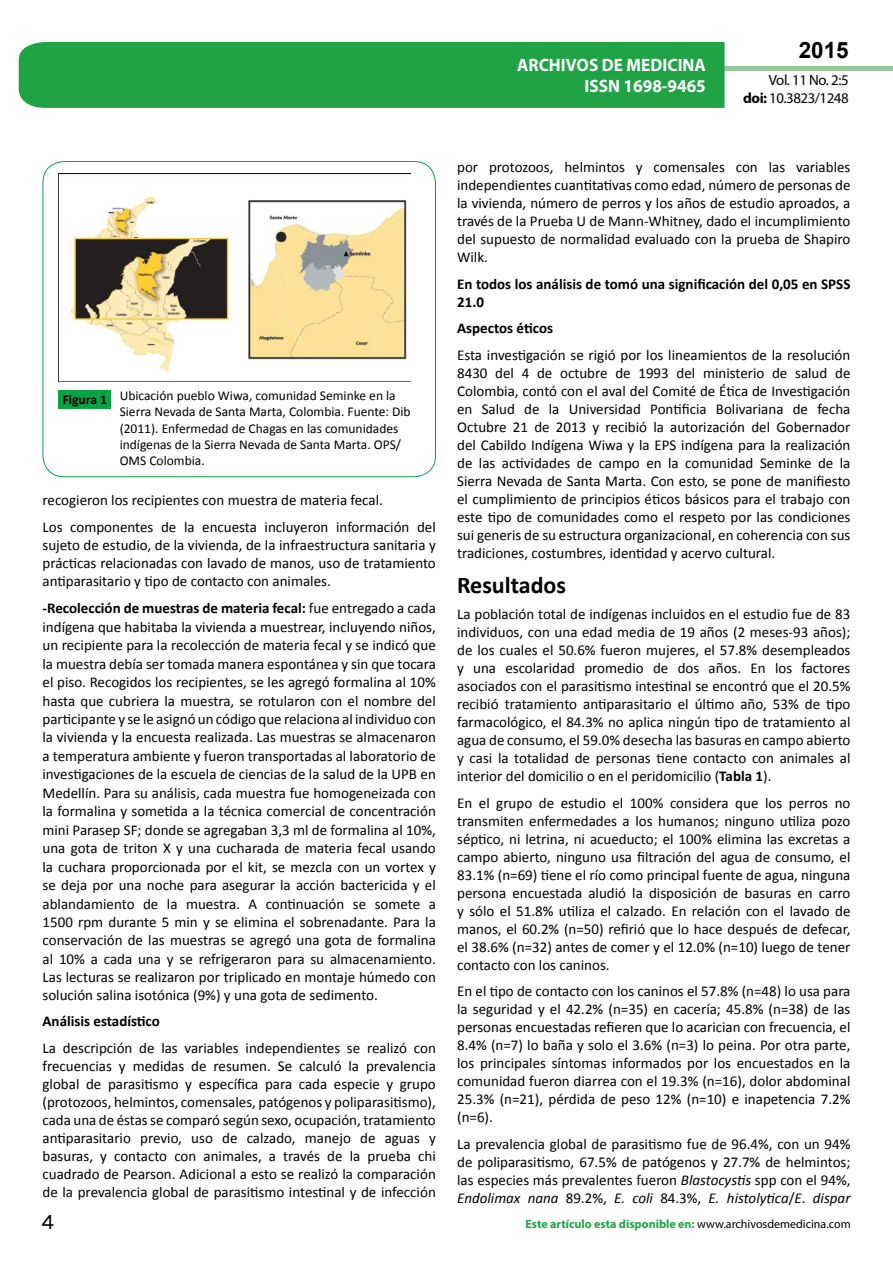
<style>
.page{position:relative;width:893px;height:1263px;background:#fff}
.page>*{position:absolute;margin:0;border:0;box-sizing:border-box;transform-origin:0 0}
.t1{font:25.5px "Tunga";color:#000}
.t2{font:700 24px "Calibri";color:#000}
.t3{font:700 22.5px "Arial";color:#000}
.t4{font:700 18px/21.6px "Myriad Pro";color:#fff;text-align:right;scale:.96 1}
.t5{font:15px/18px "Calibri";color:#000;text-align:justify}
.t6{font:700 15px/18px "Calibri";color:#000}
.t7{font:14.85px/17.9px "Myriad Pro";letter-spacing:-.03em;color:#000;text-align:right}
.t8{font:13.5px/16.2px "Calibri";color:#000}
.t9{font:700 13.5px "Calibri";color:#000}
.t10{font:700 12px "Myriad Pro";color:#1fa345}
.s1{font-weight:700}
.s2{font-style:italic}
.s3{color:#1da34a}
.s4{font-weight:400;color:#000}
</style>
<div class="page">
<div style="left:722px;top:66px;width:171px;height:5px;background:#96c996"></div>
<div style="left:19px;top:42px;width:706px;height:66px;background:#1fa345"></div>
<div style="left:43px;top:161px;width:393px;height:316px;border:1px solid #09a245;border-radius:21px"></div>
<img style="left:58px;top:173px;width:352px;height:209px">
<div style="left:58px;top:390px;width:53px;height:19px;background:#09a245"></div>
<p class="t4" style="left:517px;top:53px;width:198px">ARCHIVOS DE MEDICINA<br>ISSN 1698-9465</p>
<h3 class="t3" style="left:799px;top:35px;width:52px">2015</h3>
<p class="t7" style="left:743px;top:71px;width:107px">Vol. 11 No. 2:5 <span class="s1">doi:</span> 10.3823/1248</p>
<p class="t9" style="left:63px;top:391px;width:46px">Figura 1</p>
<p class="t8" style="left:120px;top:388px;width:293px">Ubicación pueblo Wiwa, comunidad Seminke en la Sierra Nevada de Santa Marta, Colombia. Fuente: Dib (2011). Enfermedad de Chagas en las comunidades indígenas de la Sierra Nevada de Santa Marta. OPS/ OMS Colombia.</p>
<p class="t5" style="left:43px;top:487px;width:395px;line-height:26.5px">recogieron los recipientes con muestra de materia fecal.<br>Los componentes de la encuesta incluyeron información del</p>
<p class="t5" style="left:43px;top:536px;width:395px">sujeto de estudio, de la vivienda, de la infraestructura sanitaria y prácticas relacionadas con lavado de manos, uso de tratamiento antiparasitario y tipo de contacto con animales.</p>
<p class="t5" style="left:43px;top:599px;width:395px;line-height:18.5px"><span class="s1">-Recolección de muestras de materia fecal:</span> fue entregado a cada indígena que habitaba la vivienda a muestrear, incluyendo niños, un recipiente para la recolección de materia fecal y se indicó que la muestra debía ser tomada manera espontánea y sin que tocara el piso. Recogidos los recipientes, se les agregó formalina al 10% hasta que cubriera la muestra, se rotularon con el nombre del participante y se le asignó un código que relaciona al individuo con la vivienda y la encuesta realizada. Las muestras se almacenaron a temperatura ambiente y fueron transportadas al laboratorio de investigaciones de la escuela de ciencias de la salud de la UPB en Medellín. Para su análisis, cada muestra fue homogeneizada con la formalina y sometida a la técnica comercial de concentración mini Parasep SF; donde se agregaban 3,3 ml de formalina al 10%, una gota de triton X y una cucharada de materia fecal usando la cuchara proporcionada por el kit, se mezcla con un vortex y se deja por una noche para asegurar la acción bactericida y el ablandamiento de la muestra. A continuación se somete a 1500 rpm durante 5 min y se elimina el sobrenadante. Para la conservación de las muestras se agregó una gota de formalina al 10% a cada una y se refrigeraron para su almacenamiento.<br>Las lecturas se realizaron por triplicado en montaje húmedo con solución salina isotónica (9%) y una gota de sedimento.</p>
<p class="t6" style="left:43px;top:1012px;width:119px">Análisis estadístico</p>
<p class="t5" style="left:43px;top:1039px;width:395px">La descripción de las variables independientes se realizó con frecuencias y medidas de resumen. Se calculó la prevalencia global de parasitismo y específica para cada especie y grupo (protozoos, helmintos, comensales, patógenos y poliparasitismo), cada una de éstas se comparó según sexo, ocupación, tratamiento antiparasitario previo, uso de calzado, manejo de aguas y basuras, y contacto con animales, a través de la prueba chi cuadrado de Pearson. Adicional a esto se realizó la comparación de la prevalencia global de parasitismo intestinal y de infección</p>
<p class="t5" style="left:457px;top:158px;width:395px">por protozoos, helmintos y comensales con las variables independientes cuantitativas como edad, número de personas de la vivienda, número de perros y los años de estudio aproados, a través de la Prueba U de Mann-Whitney, dado el incumplimiento del supuesto de normalidad evaluado con la prueba de Shapiro Wilk.</p>
<p class="t6" style="left:457px;top:275px;width:395px">En todos los análisis de tomó una significación del 0,05 en SPSS<br>21.0</p>
<p class="t6" style="left:457px;top:319px;width:97px">Aspectos éticos</p>
<p class="t5" style="left:457px;top:346px;width:395px">Esta investigación se rigió por los lineamientos de la resolución 8430 del 4 de octubre de 1993 del ministerio de salud de Colombia, contó con el aval del Comité de Ética de Investigación en Salud de la Universidad Pontificia Bolivariana de fecha Octubre 21 de 2013 y recibió la autorización del Gobernador del Cabildo Indígena Wiwa y la EPS indígena para la realización de las actividades de campo en la comunidad Seminke de la Sierra Nevada de Santa Marta. Con esto, se pone de manifiesto el cumplimiento de principios éticos básicos para el trabajo con este tipo de comunidades como el respeto por las condiciones sui generis de su estructura organizacional, en coherencia con sus tradiciones, costumbres, identidad y acervo cultural.</p>
<h2 class="t2" style="left:457px;top:570px;width:110px">Resultados</h2>
<p class="t5" style="left:457px;top:605px;width:395px">La población total de indígenas incluidos en el estudio fue de 83 individuos, con una edad media de 19 años (2 meses-93 años); de los cuales el 50.6% fueron mujeres, el 57.8% desempleados y una escolaridad promedio de dos años. En los factores asociados con el parasitismo intestinal se encontró que el 20.5% recibió tratamiento antiparasitario el último año, 53% de tipo farmacológico, el 84.3% no aplica ningún tipo de tratamiento al agua de consumo, el 59.0% desecha las basuras en campo abierto y casi la totalidad de personas tiene contacto con animales al interior del domicilio o en el peridomicilio (<span class="s1">Tabla 1</span>).</p>
<p class="t5" style="left:457px;top:794px;width:395px">En el grupo de estudio el 100% considera que los perros no transmiten enfermedades a los humanos; ninguno utiliza pozo séptico, ni letrina, ni acueducto; el 100% elimina las excretas a campo abierto, ninguno usa filtración del agua de consumo, el 83.1% (n=69) tiene el río como principal fuente de agua, ninguna persona encuestada aludió la disposición de basuras en carro y sólo el 51.8% utiliza el calzado. En relación con el lavado de manos, el 60.2% (n=50) refirió que lo hace después de defecar, el 38.6% (n=32) antes de comer y el 12.0% (n=10) luego de tener contacto con los caninos.</p>
<p class="t5" style="left:457px;top:982px;width:395px">En el tipo de contacto con los caninos el 57.8% (n=48) lo usa para la seguridad y el 42.2% (n=35) en cacería; 45.8% (n=38) de las personas encuestadas refieren que lo acarician con frecuencia, el 8.4% (n=7) lo baña y solo el 3.6% (n=3) lo peina. Por otra parte, los principales síntomas informados por los encuestados en la comunidad fueron diarrea con el 19.3% (n=16), dolor abdominal 25.3% (n=21), pérdida de peso 12% (n=10) e inapetencia 7.2% (n=6).</p>
<p class="t5" style="left:457px;top:1135px;width:395px">La prevalencia global de parasitismo fue de 96.4%, con un 94% de poliparasitismo, 67.5% de patógenos y 27.7% de helmintos; las especies más prevalentes fueron <span class="s2">Blastocystis</span> spp con el 94%, <span class="s2">Endolimax nana</span> 89.2%, <span class="s2">E. coli</span> 84.3%, <span class="s2">E. histolytica</span>/<span class="s2">E</span>. <span class="s2">dispar</span></p>
<h1 class="t1" style="left:41px;top:1205px;width:15px">4</h1>
<p class="t10" style="left:525px;top:1216px;width:327px">Este artículo esta disp<span class="s3">oni</span>ble en: <span class="s4">www.archivosdemedicina.com</span></p>
</div>
